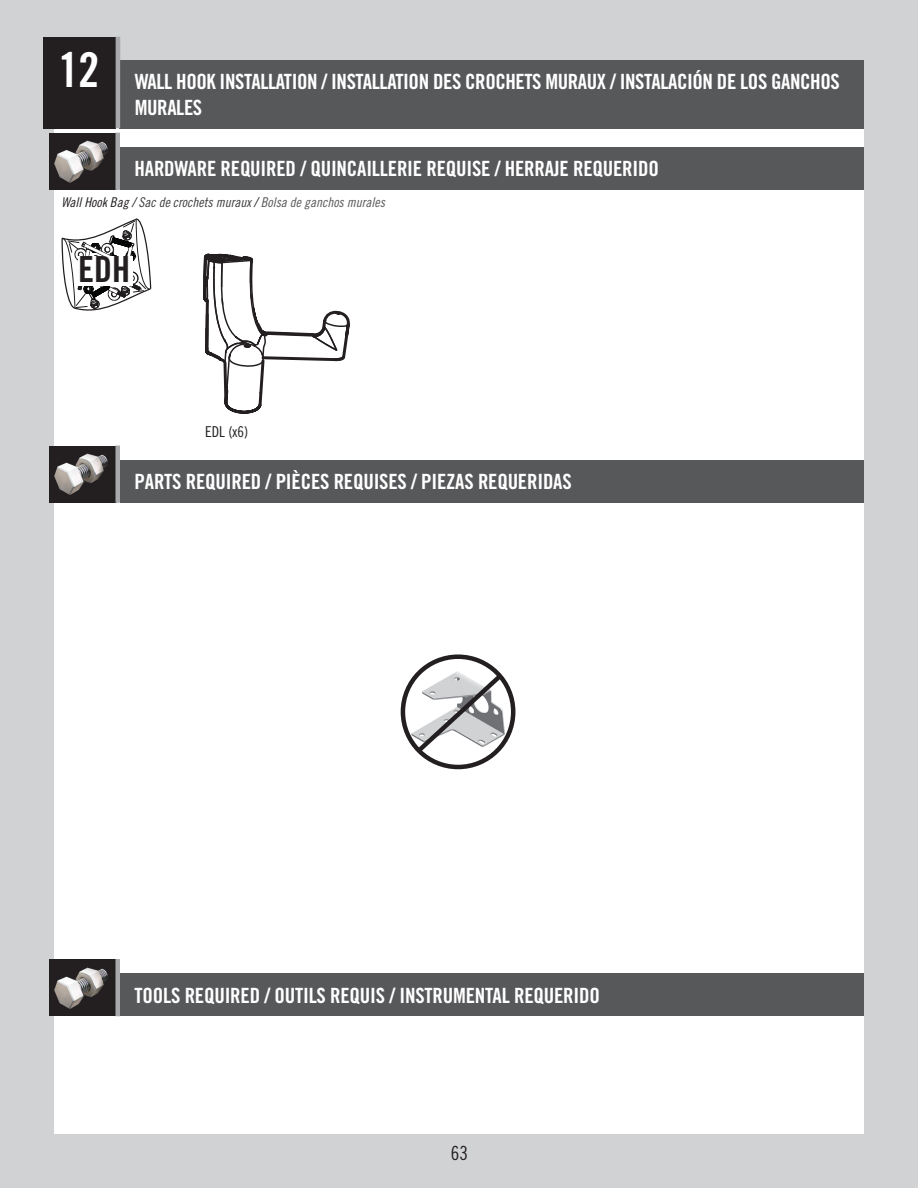
<style>
.page{position:relative;width:918px;height:1188px;background:#d1d2d4}
.page>*{position:absolute;margin:0;border:0;box-sizing:border-box;transform-origin:0 0}
.t1{font:48px "Trade Gothic LT Std Bd Cn 20";color:#fff}
.t2{font:36px "Trade Gothic LT Std Bd Cn 20";color:#231f20}
.t3{font:21px/25.2px "Trade Gothic LT Std Bd Cn 20";letter-spacing:-.01em;color:#fff}
.t4{font:19.5px "Trade Gothic LT Std Cn 18";color:#231f20}
.t5{font:15px "Trade Gothic LT Std Cn 18";color:#231f20}
.t6{font:13.5px "Trade Gothic LT Std Cn 18 Obl";color:#57585a}
.s1{color:#231f20}
.s2{color:#3e3e3f}
</style>
<div class="page">
<div style="left:54px;top:69px;width:810px;height:1065px;background:#fff"></div>
<div style="left:120px;top:60px;width:744px;height:68px;background:#57585a"></div>
<div style="left:43px;top:37px;width:73px;height:91px;background:#231f20"></div>
<div style="left:120px;top:147px;width:744px;height:43px;background:#57585a"></div>
<div style="left:120px;top:460px;width:744px;height:43px;background:#57585a"></div>
<div style="left:120px;top:973px;width:744px;height:43px;background:#57585a"></div>
<div style="left:49px;top:133px;width:68px;height:57px;background:#231f20"></div>
<img style="left:54px;top:152px;width:6px;height:25px">
<svg style="left:49px;top:446px;width:71px;height:571px"></svg>
<svg style="left:60px;top:37px;width:311px;height:816px"></svg>
<div style="left:401px;top:654px;width:114px;height:115px;border:4px solid #231f20;border-radius:50%"></div>
<svg style="left:412px;top:671px;width:93px;height:86px"></svg>
<h1 class="t1" style="left:58px;top:53px;width:43px">12</h1>
<p class="t3" style="left:135px;top:72px;width:706px">WALL HOOK INSTALLATION / INSTALLATION DES CROCHETS MURAUX / INSTALACIÓN DE LOS GANCHOS<br>MURALES</p>
<p class="t3" style="left:135px;top:159px;width:526px">HARDWARE REQUIRED / QUINCAILLERIE REQUISE / HERRAJE REQUERIDO</p>
<p class="t6" style="left:62px;top:197px;width:325px"><span class="s1">Wall Hook Bag /</span> <span class="s2">Sac de crochets muraux</span> <span class="s1">/</span> Bolsa de ganchos murales</p>
<h2 class="t2" style="left:78px;top:257px;width:53px">EDH</h2>
<p class="t5" style="left:205px;top:427px;width:45px">EDL (x6)</p>
<p class="t3" style="left:135px;top:472px;width:439px">PARTS REQUIRED / PIÈCES REQUISES / PIEZAS REQUERIDAS</p>
<p class="t3" style="left:135px;top:985px;width:467px">TOOLS REQUIRED / OUTILS REQUIS / INSTRUMENTAL REQUERIDO</p>
<p class="t4" style="left:451px;top:1146px;width:19px">63</p>
</div>
